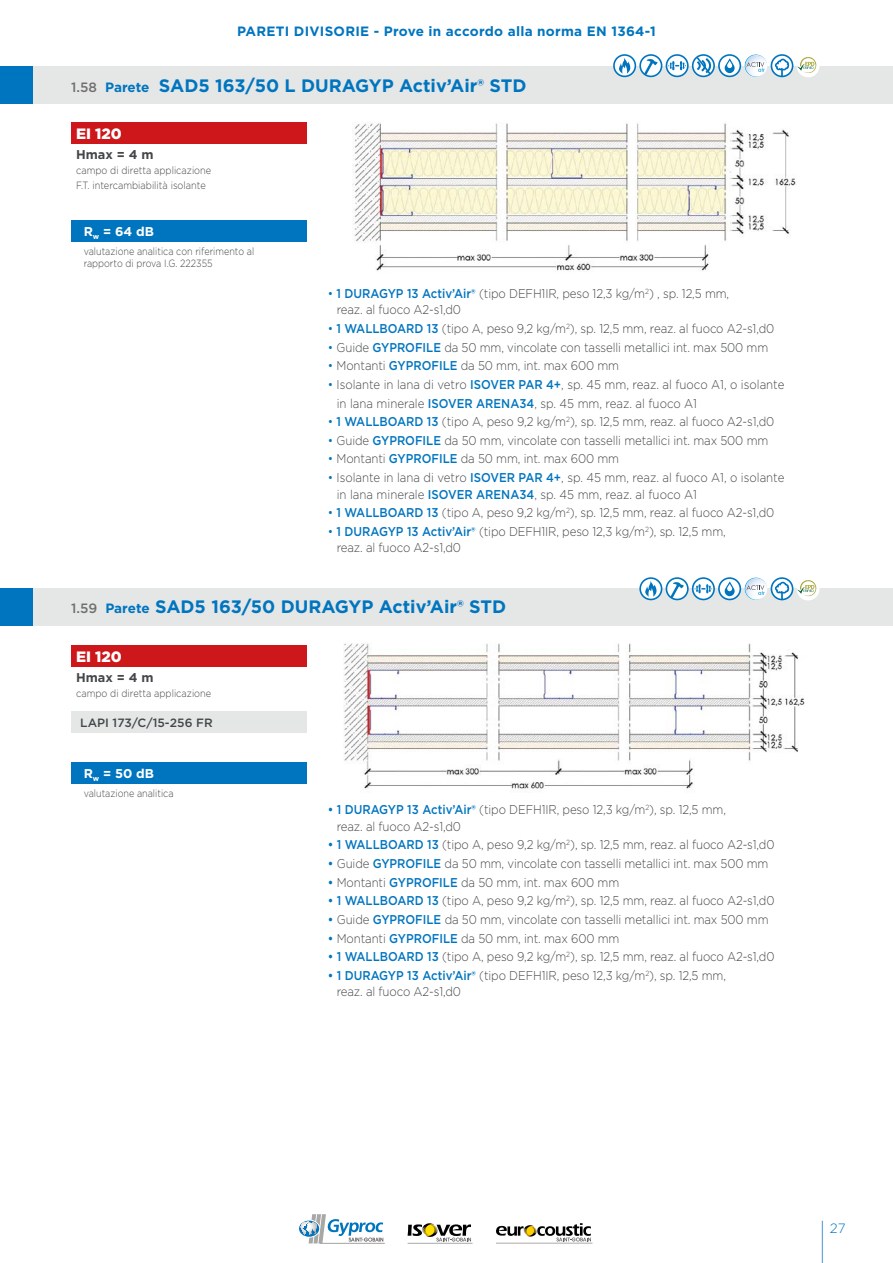
<style>
.page{position:relative;width:893px;height:1263px;background:#fff}
.page>*{position:absolute;margin:0;border:0;box-sizing:border-box;transform-origin:0 0}
.t1{font:700 18px "Gotham";color:#0075bf}
.t2{font:900 15px "Gotham";color:#fff}
.t3{font:700 13.5px "Gotham";letter-spacing:.02em;color:#0075bf}
.t4{font:300 13.5px "Gotham";color:#0075bf}
.t5{font:300 12.75px/16.5px "Gotham";letter-spacing:-.01em;color:#444749;scale:.9 1}
.t6{font:700 12.75px "Gotham";color:#fff}
.t7{font:700 12.75px "Gotham";color:#444749}
.t8{font:500 12px "Gotham";color:#444749}
.t9{font:300 10.5px/12.6px "Gotham";color:#444749;scale:.86 1}
.t10{font:300 10.5px/15.3px "Gotham";color:#444749;scale:.88 1}
.s1{font-weight:500;font-size:13.5px;color:#706f6f}
.s2{font-size:13.5px}
.s3{color:#0075bf}
.s4{font-weight:500;color:#0075bf}
</style>
<div class="page">
<hr style="left:822px;top:1221px;width:1px;height:42px;background:#6ca6db">
<svg style="left:299px;top:1220px;width:20px;height:17px"></svg>
<svg style="left:303px;top:1214px;width:82px;height:29px"></svg>
<hr style="left:408px;top:1243px;width:64px;height:1px;background:#646363">
<svg style="left:408px;top:1223px;width:63px;height:18px"></svg>
<hr style="left:496px;top:1243px;width:96px;height:1px;background:#646363">
<svg style="left:496px;top:1223px;width:95px;height:18px"></svg>
<div style="left:0;top:66px;width:893px;height:38px;background:#e5e7e7"></div>
<div style="left:0;top:66px;width:33px;height:38px;background:#0075bf"></div>
<div style="left:71px;top:122px;width:235px;height:22px;background:#cd171a"></div>
<div style="left:71px;top:220px;width:235px;height:21px;background:#0075bf"></div>
<img style="left:353px;top:122px;width:443px;height:149px">
<div style="left:0;top:588px;width:893px;height:38px;background:#e5e7e7"></div>
<div style="left:0;top:588px;width:33px;height:38px;background:#0075bf"></div>
<div style="left:71px;top:645px;width:235px;height:22px;background:#cd171a"></div>
<div style="left:71px;top:762px;width:235px;height:21px;background:#0075bf"></div>
<img style="left:344px;top:643px;width:461px;height:149px">
<div style="left:71px;top:711px;width:235px;height:21px;background:#e5e7e7"></div>
<svg style="left:640px;top:578px;width:22px;height:21px"></svg>
<div style="left:639px;top:577px;width:23px;height:23px;border:2px solid #0075bf;border-radius:50%"></div>
<svg style="left:645px;top:581px;width:15px;height:16px"></svg>
<svg style="left:666px;top:578px;width:22px;height:21px"></svg>
<div style="left:666px;top:577px;width:23px;height:23px;border:2px solid #0075bf;border-radius:50%"></div>
<svg style="left:670px;top:582px;width:14px;height:16px"></svg>
<svg style="left:693px;top:578px;width:21px;height:21px"></svg>
<div style="left:692px;top:577px;width:23px;height:23px;border:2px solid #0075bf;border-radius:50%"></div>
<svg style="left:695px;top:585px;width:17px;height:7px"></svg>
<svg style="left:719px;top:578px;width:21px;height:21px"></svg>
<div style="left:718px;top:577px;width:23px;height:23px;border:2px solid #0075bf;border-radius:50%"></div>
<svg style="left:725px;top:581px;width:10px;height:15px"></svg>
<svg style="left:744px;top:577px;width:23px;height:23px"></svg>
<div style="left:797px;top:577px;width:23px;height:23px;background:#fff;border-radius:50%"></div>
<svg style="left:797px;top:580px;width:19px;height:16px"></svg>
<div style="left:771px;top:577px;width:22px;height:23px;border:2px solid #0075bf;border-radius:50%"></div>
<svg style="left:774px;top:577px;width:16px;height:23px"></svg>
<div style="left:692px;top:54px;width:23px;height:23px;border:2px solid #0075bf;border-radius:50%"></div>
<svg style="left:695px;top:55px;width:17px;height:21px"></svg>
<svg style="left:614px;top:55px;width:21px;height:21px"></svg>
<div style="left:613px;top:54px;width:23px;height:23px;border:2px solid #0075bf;border-radius:50%"></div>
<svg style="left:618px;top:58px;width:16px;height:16px"></svg>
<svg style="left:640px;top:55px;width:22px;height:21px"></svg>
<div style="left:639px;top:54px;width:23px;height:23px;border:2px solid #0075bf;border-radius:50%"></div>
<svg style="left:644px;top:59px;width:14px;height:16px"></svg>
<svg style="left:666px;top:55px;width:22px;height:21px"></svg>
<div style="left:666px;top:54px;width:23px;height:23px;border:2px solid #0075bf;border-radius:50%"></div>
<svg style="left:669px;top:62px;width:16px;height:7px"></svg>
<svg style="left:719px;top:55px;width:21px;height:21px"></svg>
<div style="left:718px;top:54px;width:23px;height:23px;border:2px solid #0075bf;border-radius:50%"></div>
<svg style="left:725px;top:58px;width:10px;height:15px"></svg>
<svg style="left:744px;top:54px;width:23px;height:23px"></svg>
<div style="left:797px;top:54px;width:23px;height:23px;background:#fff;border-radius:50%"></div>
<svg style="left:797px;top:57px;width:19px;height:16px"></svg>
<div style="left:771px;top:54px;width:22px;height:23px;border:2px solid #0075bf;border-radius:50%"></div>
<svg style="left:774px;top:54px;width:16px;height:23px"></svg>
<p class="t3" style="left:237px;top:22px;width:420px">PARETI DIVISORIE - Prove in accordo alla norma EN 1364-1</p>
<h1 class="t1" style="left:71px;top:74px;width:457px"><span class="s1">1.58</span> <span class="s2">Parete</span> SAD5 163/50 L DURAGYP Activ’Air® STD</h1>
<p class="t2" style="left:76px;top:123px;width:47px">EI 120</p>
<p class="t7" style="left:76px;top:146px;width:79px">Hmax = 4 m</p>
<p class="t10" style="left:76px;top:162px;width:155px">campo di diretta applicazione<br>F.T. intercambiabilità isolante</p>
<p class="t6" style="left:84px;top:223px;width:72px">R<sub>w</sub> = 64 dB</p>
<p class="t9" style="left:84px;top:244px;width:200px">valutazione analitica con riferimento al rapporto di prova I.G. 222355</p>
<p class="t5" style="left:337px;top:285px;width:438px;text-indent:-9px"><span class="s3">•</span> <span class="s4">1 DURAGYP 13 Activ’Air®</span> (tipo DEFH1IR, peso 12,3 kg/m<sup>2</sup>) , sp. 12,5 mm, reaz. al fuoco A2-s1,d0</p>
<p class="t5" style="left:328px;top:320px;width:498px"><span class="s3">•</span> <span class="s4">1 WALLBOARD 13</span> (tipo A, peso 9,2 kg/m<sup>2</sup>), sp. 12,5 mm, reaz. al fuoco A2-s1,d0</p>
<p class="t5" style="left:328px;top:339px;width:491px"><span class="s3">•</span> Guide <span class="s4">GYPROFILE</span> da 50 mm, vincolate con tasselli metallici int. max 500 mm</p>
<p class="t5" style="left:328px;top:357px;width:325px"><span class="s3">•</span> Montanti <span class="s4">GYPROFILE</span> da 50 mm, int. max 600 mm</p>
<p class="t5" style="left:337px;top:375px;width:499px;line-height:18.6px;text-indent:-9px"><span class="s3">•</span> Isolante in lana di vetro <span class="s4">ISOVER PAR 4+</span>, sp. 45 mm, reaz. al fuoco A1, o isolante in lana minerale <span class="s4">ISOVER ARENA34</span>, sp. 45 mm, reaz. al fuoco A1</p>
<p class="t5" style="left:328px;top:413px;width:498px"><span class="s3">•</span> <span class="s4">1 WALLBOARD 13</span> (tipo A, peso 9,2 kg/m<sup>2</sup>), sp. 12,5 mm, reaz. al fuoco A2-s1,d0</p>
<p class="t5" style="left:328px;top:432px;width:491px"><span class="s3">•</span> Guide <span class="s4">GYPROFILE</span> da 50 mm, vincolate con tasselli metallici int. max 500 mm</p>
<p class="t5" style="left:328px;top:450px;width:325px"><span class="s3">•</span> Montanti <span class="s4">GYPROFILE</span> da 50 mm, int. max 600 mm</p>
<p class="t5" style="left:337px;top:469px;width:499px;text-indent:-9px"><span class="s3">•</span> Isolante in lana di vetro <span class="s4">ISOVER PAR 4+</span>, sp. 45 mm, reaz. al fuoco A1, o isolante in lana minerale <span class="s4">ISOVER ARENA34</span>, sp. 45 mm, reaz. al fuoco A1</p>
<p class="t5" style="left:328px;top:504px;width:498px"><span class="s3">•</span> <span class="s4">1 WALLBOARD 13</span> (tipo A, peso 9,2 kg/m<sup>2</sup>), sp. 12,5 mm, reaz. al fuoco A2-s1,d0</p>
<p class="t5" style="left:337px;top:523px;width:434px;text-indent:-9px"><span class="s3">•</span> <span class="s4">1 DURAGYP 13 Activ’Air®</span> (tipo DEFH1IR, peso 12,3 kg/m<sup>2</sup>), sp. 12,5 mm, reaz. al fuoco A2-s1,d0</p>
<h1 class="t1" style="left:71px;top:595px;width:436px"><span class="s1">1.59</span> <span class="s2">Parete</span> SAD5 163/50 DURAGYP Activ’Air® STD</h1>
<p class="t2" style="left:76px;top:646px;width:47px">EI 120</p>
<p class="t7" style="left:76px;top:669px;width:79px">Hmax = 4 m</p>
<p class="t10" style="left:76px;top:685px;width:155px">campo di diretta applicazione</p>
<p class="t8" style="left:80px;top:715px;width:134px">LAPI 173/C/15-256 FR</p>
<p class="t6" style="left:84px;top:765px;width:72px">R<sub>w</sub> = 50 dB</p>
<p class="t9" style="left:84px;top:786px;width:106px">valutazione analitica</p>
<p class="t5" style="left:337px;top:801px;width:434px;text-indent:-9px"><span class="s4">• 1 DURAGYP 13 Activ’Air®</span> (tipo DEFH1IR, peso 12,3 kg/m<sup>2</sup>), sp. 12,5 mm, reaz. al fuoco A2-s1,d0</p>
<p class="t5" style="left:328px;top:836px;width:498px"><span class="s4">• 1 WALLBOARD 13</span> (tipo A, peso 9,2 kg/m<sup>2</sup>), sp. 12,5 mm, reaz. al fuoco A2-s1,d0</p>
<p class="t5" style="left:328px;top:855px;width:491px"><span class="s4">•</span> Guide <span class="s4">GYPROFILE</span> da 50 mm, vincolate con tasselli metallici int. max 500 mm</p>
<p class="t5" style="left:328px;top:874px;width:326px"><span class="s4">•</span> Montanti <span class="s4">GYPROFILE</span> da 50 mm, int. max 600 mm</p>
<p class="t5" style="left:328px;top:892px;width:498px"><span class="s4">• 1 WALLBOARD 13</span> (tipo A, peso 9,2 kg/m<sup>2</sup>), sp. 12,5 mm, reaz. al fuoco A2-s1,d0</p>
<p class="t5" style="left:328px;top:911px;width:491px"><span class="s4">•</span> Guide <span class="s4">GYPROFILE</span> da 50 mm, vincolate con tasselli metallici int. max 500 mm</p>
<p class="t5" style="left:328px;top:929px;width:326px"><span class="s4">•</span> Montanti <span class="s4">GYPROFILE</span> da 50 mm, int. max 600 mm</p>
<p class="t5" style="left:328px;top:948px;width:498px"><span class="s4">• 1 WALLBOARD 13</span> (tipo A, peso 9,2 kg/m<sup>2</sup>), sp. 12,5 mm, reaz. al fuoco A2-s1,d0</p>
<p class="t5" style="left:337px;top:967px;width:434px;text-indent:-9px"><span class="s4">• 1 DURAGYP 13 Activ’Air®</span> (tipo DEFH1IR, peso 12,3 kg/m<sup>2</sup>), sp. 12,5 mm, reaz. al fuoco A2-s1,d0</p>
<p class="t4" style="left:830px;top:1219px;width:17px">27</p>
</div>
